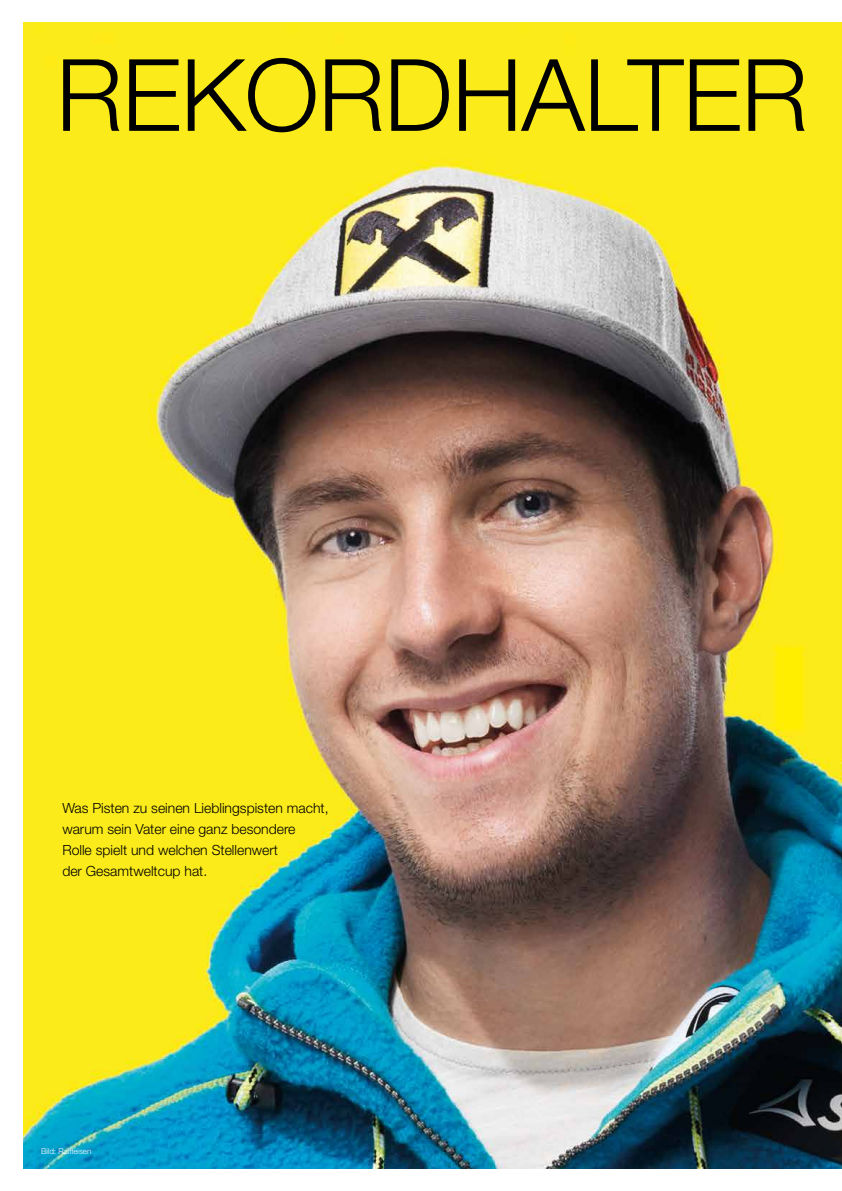
<style>
.page{position:relative;width:842px;height:1191px;background:#fff}
.page>*{position:absolute;margin:0;border:0;box-sizing:border-box;transform-origin:0 0}
.t1{font:300 100px "Helvetica Neue LT Std";letter-spacing:-.005em;color:#000}
.t2{font:300 14px/21px "Helvetica Neue LT Std";color:#000}
.t3{font:300 8px "Helvetica Neue LT Std";color:#fff}
</style>
<div class="page">
<img style="left:23px;top:23px;width:819px;height:1145px">
<h1 class="t1" style="left:56px;top:34px;width:753px">REKORDHALTER</h1>
<p class="t2" style="left:62px;top:797px;width:268px">Was Pisten zu seinen Lieblingspisten macht, warum sein Vater eine ganz besondere<br>Rolle spielt und welchen Stellenwert<br>der Gesamtweltcup hat.</p>
<p class="t3" style="left:41px;top:1146px;width:52px">Bild: Raiffeisen</p>
</div>
